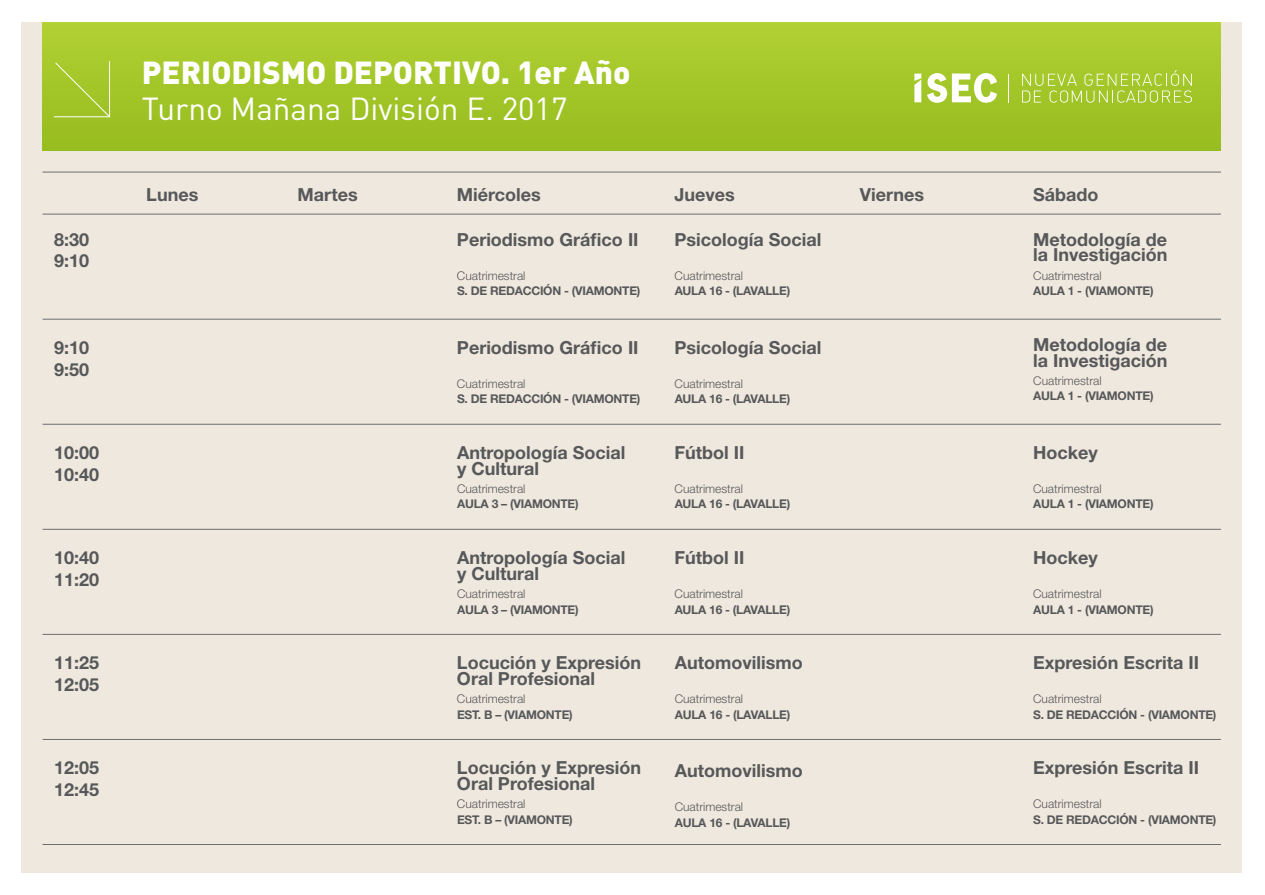
<style>
.page{position:relative;width:1265px;height:895px;background:#fff}
.page>*{position:absolute;margin:0;border:0;box-sizing:border-box;transform-origin:0 0}
.t1{font:900 31.5px "DIN Pro";color:#fff}
.t2{font:31.5px "DIN Pro";color:#fff}
.t3{font:700 18px/21.6px "Helvetica Neue LT Std";color:#57585a}
.t4{font:700 12px "Helvetica Neue LT Std";letter-spacing:-.02em;color:#57585a}
.t5{font:300 12px "Helvetica Neue LT Std";color:#57585a}
</style>
<div class="page">
<div style="left:21px;top:22px;width:1221px;height:850px;background:#efe8de"></div>
<div style="left:43px;top:22px;width:1177px;height:129px;background:linear-gradient(to right,#a4c729,#a4c72a)"></div>
<svg style="left:1022px;top:70px;width:169px;height:33px"></svg>
<svg style="left:1007px;top:74px;width:1px;height:28px"></svg>
<svg style="left:927px;top:73px;width:70px;height:30px"></svg>
<svg style="left:914px;top:74px;width:7px;height:28px"></svg>
<hr style="left:43px;top:172px;width:1177px;height:1px;background:#6c6d70">
<hr style="left:43px;top:214px;width:1177px;height:1px;background:#6c6d70">
<hr style="left:43px;top:319px;width:1177px;height:1px;background:#6c6d70">
<hr style="left:43px;top:424px;width:1177px;height:1px;background:#6c6d70">
<hr style="left:43px;top:529px;width:1177px;height:1px;background:#6c6d70">
<hr style="left:43px;top:634px;width:1177px;height:1px;background:#6c6d70">
<hr style="left:43px;top:739px;width:1177px;height:1px;background:#6c6d70">
<hr style="left:43px;top:844px;width:1177px;height:1px;background:#6c6d70">
<svg style="left:53px;top:60px;width:58px;height:58px"></svg>
<h1 class="t1" style="left:142px;top:51px;width:490px">PERIODISMO DEPORTIVO. 1er Año</h1>
<h1 class="t2" style="left:142px;top:87px;width:427px">Turno Mañana División E. 2017</h1>
<p class="t3" style="left:146px;top:183px;width:54px">Lunes</p>
<p class="t3" style="left:298px;top:183px;width:61px">Martes</p>
<p class="t3" style="left:457px;top:183px;width:85px">Miércoles</p>
<p class="t3" style="left:674px;top:183px;width:62px">Jueves</p>
<p class="t3" style="left:859px;top:183px;width:66px">Viernes</p>
<p class="t3" style="left:1033px;top:183px;width:67px">Sábado</p>
<p class="t3" style="left:54px;top:228px;width:37px">8:30<br>9:10</p>
<p class="t3" style="left:457px;top:228px;width:183px">Periodismo Gráfico II</p>
<p class="t5" style="left:457px;top:268px;width:70px">Cuatrimestral</p>
<p class="t4" style="left:457px;top:283px;width:185px">S. DE REDACCIÓN - (VIAMONTE)</p>
<p class="t3" style="left:674px;top:228px;width:148px">Psicología Social</p>
<p class="t5" style="left:674px;top:268px;width:70px">Cuatrimestral</p>
<p class="t4" style="left:674px;top:283px;width:117px">AULA 16 - (LAVALLE)</p>
<p class="t3" style="left:1033px;top:231px;width:136px;line-height:15.6px">Metodología de la Investigación</p>
<p class="t5" style="left:1033px;top:268px;width:70px">Cuatrimestral</p>
<p class="t4" style="left:1033px;top:283px;width:122px">AULA 1 - (VIAMONTE)</p>
<p class="t3" style="left:54px;top:336px;width:37px">9:10<br>9:50</p>
<p class="t3" style="left:457px;top:336px;width:183px">Periodismo Gráfico II</p>
<p class="t5" style="left:457px;top:376px;width:70px">Cuatrimestral</p>
<p class="t4" style="left:457px;top:391px;width:185px">S. DE REDACCIÓN - (VIAMONTE)</p>
<p class="t3" style="left:674px;top:336px;width:148px">Psicología Social</p>
<p class="t5" style="left:674px;top:376px;width:70px">Cuatrimestral</p>
<p class="t4" style="left:674px;top:391px;width:117px">AULA 16 - (LAVALLE)</p>
<p class="t3" style="left:1033px;top:336px;width:136px;line-height:15.6px">Metodología de la Investigación</p>
<p class="t5" style="left:1033px;top:373px;width:70px">Cuatrimestral</p>
<p class="t4" style="left:1033px;top:388px;width:122px">AULA 1 - (VIAMONTE)</p>
<p class="t3" style="left:54px;top:441px;width:47px">10:00<br>10:40</p>
<p class="t3" style="left:457px;top:444px;width:170px;line-height:15.6px">Antropología Social y Cultural</p>
<p class="t5" style="left:457px;top:481px;width:70px">Cuatrimestral</p>
<p class="t4" style="left:457px;top:496px;width:123px">AULA 3 – (VIAMONTE)</p>
<p class="t3" style="left:674px;top:441px;width:71px">Fútbol II</p>
<p class="t5" style="left:674px;top:481px;width:70px">Cuatrimestral</p>
<p class="t4" style="left:674px;top:496px;width:117px">AULA 16 - (LAVALLE)</p>
<p class="t3" style="left:1033px;top:441px;width:66px">Hockey</p>
<p class="t5" style="left:1033px;top:481px;width:70px">Cuatrimestral</p>
<p class="t4" style="left:1033px;top:496px;width:122px">AULA 1 - (VIAMONTE)</p>
<p class="t3" style="left:54px;top:546px;width:47px">10:40<br>11:20</p>
<p class="t3" style="left:457px;top:549px;width:170px;line-height:15.6px">Antropología Social y Cultural</p>
<p class="t5" style="left:457px;top:586px;width:70px">Cuatrimestral</p>
<p class="t4" style="left:457px;top:601px;width:123px">AULA 3 – (VIAMONTE)</p>
<p class="t3" style="left:674px;top:546px;width:71px">Fútbol II</p>
<p class="t5" style="left:674px;top:586px;width:70px">Cuatrimestral</p>
<p class="t4" style="left:674px;top:601px;width:117px">AULA 16 - (LAVALLE)</p>
<p class="t3" style="left:1033px;top:546px;width:66px">Hockey</p>
<p class="t5" style="left:1033px;top:586px;width:70px">Cuatrimestral</p>
<p class="t4" style="left:1033px;top:601px;width:122px">AULA 1 - (VIAMONTE)</p>
<p class="t3" style="left:54px;top:651px;width:47px">11:25<br>12:05</p>
<p class="t3" style="left:457px;top:654px;width:185px;line-height:15.6px">Locución y Expresión<br>Oral Profesional</p>
<p class="t5" style="left:457px;top:691px;width:70px">Cuatrimestral</p>
<p class="t4" style="left:457px;top:706px;width:117px">EST. B – (VIAMONTE)</p>
<p class="t3" style="left:674px;top:651px;width:129px">Automovilismo</p>
<p class="t5" style="left:674px;top:691px;width:70px">Cuatrimestral</p>
<p class="t4" style="left:674px;top:706px;width:117px">AULA 16 - (LAVALLE)</p>
<p class="t3" style="left:1033px;top:651px;width:167px">Expresión Escrita II</p>
<p class="t5" style="left:1033px;top:691px;width:70px">Cuatrimestral</p>
<p class="t4" style="left:1033px;top:706px;width:185px">S. DE REDACCIÓN - (VIAMONTE)</p>
<p class="t3" style="left:54px;top:756px;width:47px">12:05<br>12:45</p>
<p class="t3" style="left:457px;top:759px;width:185px;line-height:15.6px">Locución y Expresión<br>Oral Profesional</p>
<p class="t5" style="left:457px;top:796px;width:70px">Cuatrimestral</p>
<p class="t4" style="left:457px;top:811px;width:117px">EST. B – (VIAMONTE)</p>
<p class="t3" style="left:674px;top:759px;width:129px">Automovilismo</p>
<p class="t5" style="left:674px;top:799px;width:70px">Cuatrimestral</p>
<p class="t4" style="left:674px;top:814px;width:117px">AULA 16 - (LAVALLE)</p>
<p class="t3" style="left:1033px;top:756px;width:167px">Expresión Escrita II</p>
<p class="t5" style="left:1033px;top:796px;width:70px">Cuatrimestral</p>
<p class="t4" style="left:1033px;top:811px;width:185px">S. DE REDACCIÓN - (VIAMONTE)</p>
</div>
